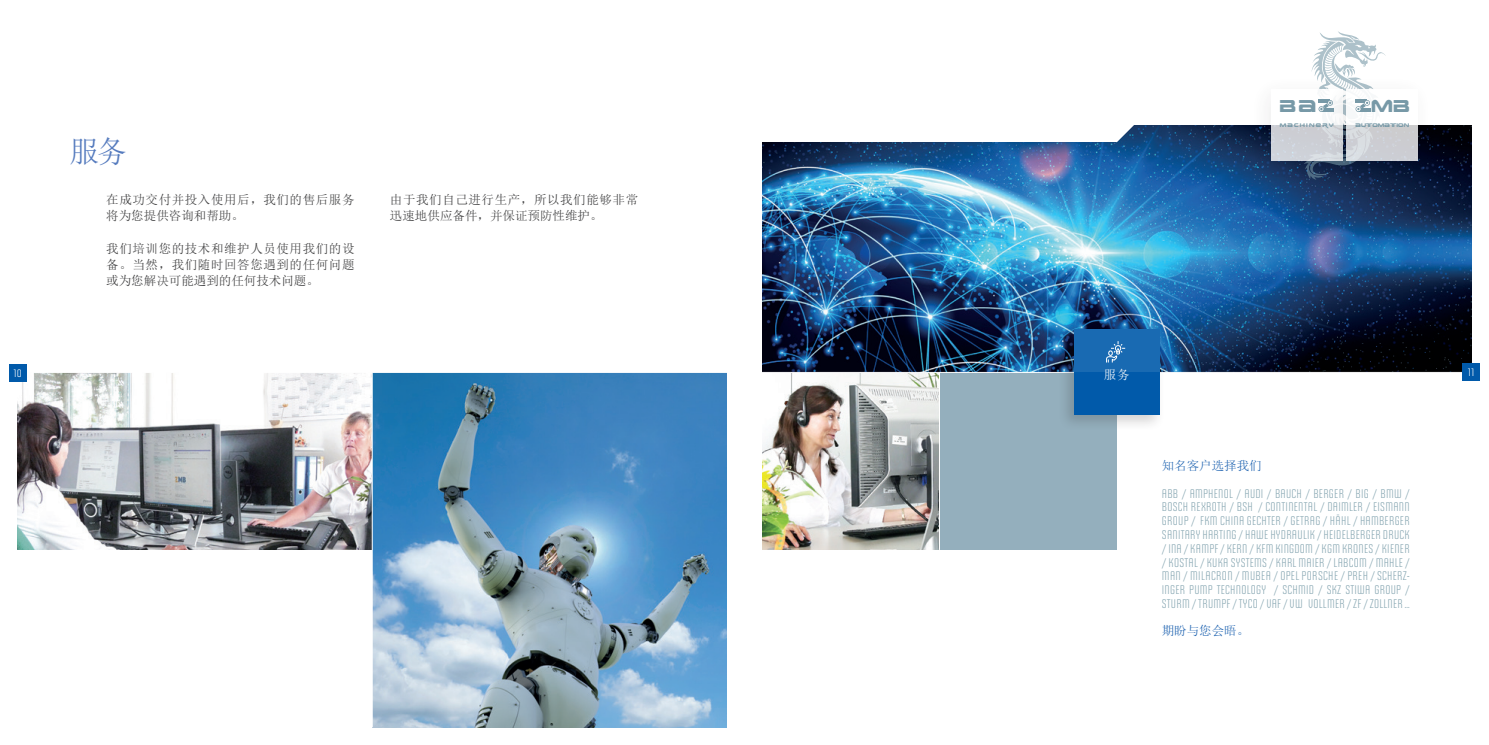
<style>
.page{position:relative;width:1489px;height:745px;background:#fff}
.page>*{position:absolute;margin:0;border:0;box-sizing:border-box;transform-origin:0 0}
.t1{font:30px "Sim Sun";color:#557bbe}
.t2{font:17px "Earth Normal";color:#7799a7}
.t3{font:12.5px/13.8px "Solano Gothic Retro MVB";letter-spacing:.02em;color:#82a3af;text-align:justify}
.t4{font:12.5px/16.2px "Sim Sun";letter-spacing:.045em;color:#3e3e3f}
.t5{font:12.5px "Sim Sun";color:#2064b1}
.t6{font:12.5px "Solano Gothic Retro MVB";color:#fff}
.t7{font:12.5px "Sim Sun";color:#fff}
.t8{font:5.12px "Earth Normal";letter-spacing:.01em;color:#7799a7}
.t9{font:5.12px "Earth Normal";letter-spacing:.23em;color:#7799a7}
</style>
<div class="page">
<img style="left:18px;top:373px;width:354px;height:176px">
<img style="left:373px;top:373px;width:353px;height:353px">
<div style="left:939px;top:372px;width:177px;height:177px;background:#94afbd"></div>
<img style="left:762px;top:373px;width:177px;height:176px">
<img style="left:762px;top:125px;width:708px;height:247px">
<hr style="left:939px;top:372px;width:1px;height:177px;background:#fff">
<hr style="left:18px;top:372px;width:1452px;height:1px;background:#fff">
<div style="left:9px;top:364px;width:18px;height:17px;background:#015aaa"></div>
<div style="left:1462px;top:363px;width:17px;height:17px;background:#015aaa"></div>
<svg style="left:1116px;top:125px;width:25px;height:17px"></svg>
<div style="left:744px;top:0;width:372px;height:142px;background:#fff"></div>
<div style="left:1246px;top:71px;width:113px;height:114px;background:#231f20;opacity:.1"></div>
<div style="left:1270px;top:89px;width:72px;height:71px;background:#cdd0d7"></div>
<div style="left:1270px;top:89px;width:72px;height:35px;background:#fff"></div>
<div style="left:1322px;top:71px;width:113px;height:114px;background:#231f20;opacity:.1"></div>
<svg style="left:1385px;top:89px;width:32px;height:71px"></svg>
<svg style="left:1303px;top:31px;width:82px;height:149px"></svg>
<div style="left:1057px;top:323px;width:108px;height:108px;background:#231f20;opacity:.2"></div>
<div style="left:1073px;top:329px;width:86px;height:86px;background:#015aaa"></div>
<div style="left:1073px;top:329px;width:86px;height:43px;background:#196ab2"></div>
<h2 class="t2" style="left:1279px;top:94px;width:38px">BA</h2>
<h2 class="t2" style="left:1370px;top:94px;width:40px">mb</h2>
<h1 class="t1" style="left:69px;top:137px;width:59px">服务</h1>
<p class="t4" style="left:106px;top:191px;width:250px">在成功交付并投入使用后，我们的售后服务将为您提供咨询和帮助。</p>
<p class="t4" style="left:106px;top:240px;width:250px;text-align:justify">我们培训您的技术和维护人员使用我们的设备。当然，我们随时回答您遇到的任何问题或为您解决可能遇到的任何技术问题。</p>
<p class="t4" style="left:390px;top:191px;width:250px">由于我们自己进行生产，所以我们能够非常迅速地供应备件，并保证预防性维护。</p>
<p class="t9" style="left:1279px;top:121px;width:55px">MACHINERY</p>
<p class="t8" style="left:1355px;top:121px;width:55px">AUTOMATION</p>
<p class="t6" style="left:13px;top:365px;width:10px">10</p>
<p class="t6" style="left:1467px;top:364px;width:8px">11</p>
<p class="t7" style="left:1103px;top:368px;width:27px">服务</p>
<p class="t5" style="left:1161px;top:459px;width:101px">知名客户选择我们</p>
<p class="t3" style="left:1161px;top:486px;width:249px">ABB / AMPHENOL / AUDI / BAUCH / BERGER / BIG / BMW / BOSCH REXROTH / BSH / CONTINENTAL / DAIMLER / EISMANN GROUP / FKM CHINA GECHTER / GETRAG / HÄHL / HAMBERGER SANITARY HARTING / HAWE HYDRAULIK / HEIDELBERGER DRUCK / INA / KAMPF / KERN / KFM KINGDOM / KGM KRONES / KIENER / KOSTAL / KUKA SYSTEMS / KARL MAIER / LABCOM / MAHLE / MAN / MILACRON / MUBEA / OPEL PORSCHE / PREH / SCHERZ-INGER PUMP TECHNOLOGY / SCHMID / SKZ STIWA GROUP / STURM / TRUMPF / TYCO / VAF / VW VOLLMER / ZF / ZOLLNER ...</p>
<p class="t5" style="left:1161px;top:624px;width:89px">期盼与您会晤。</p>
</div>
